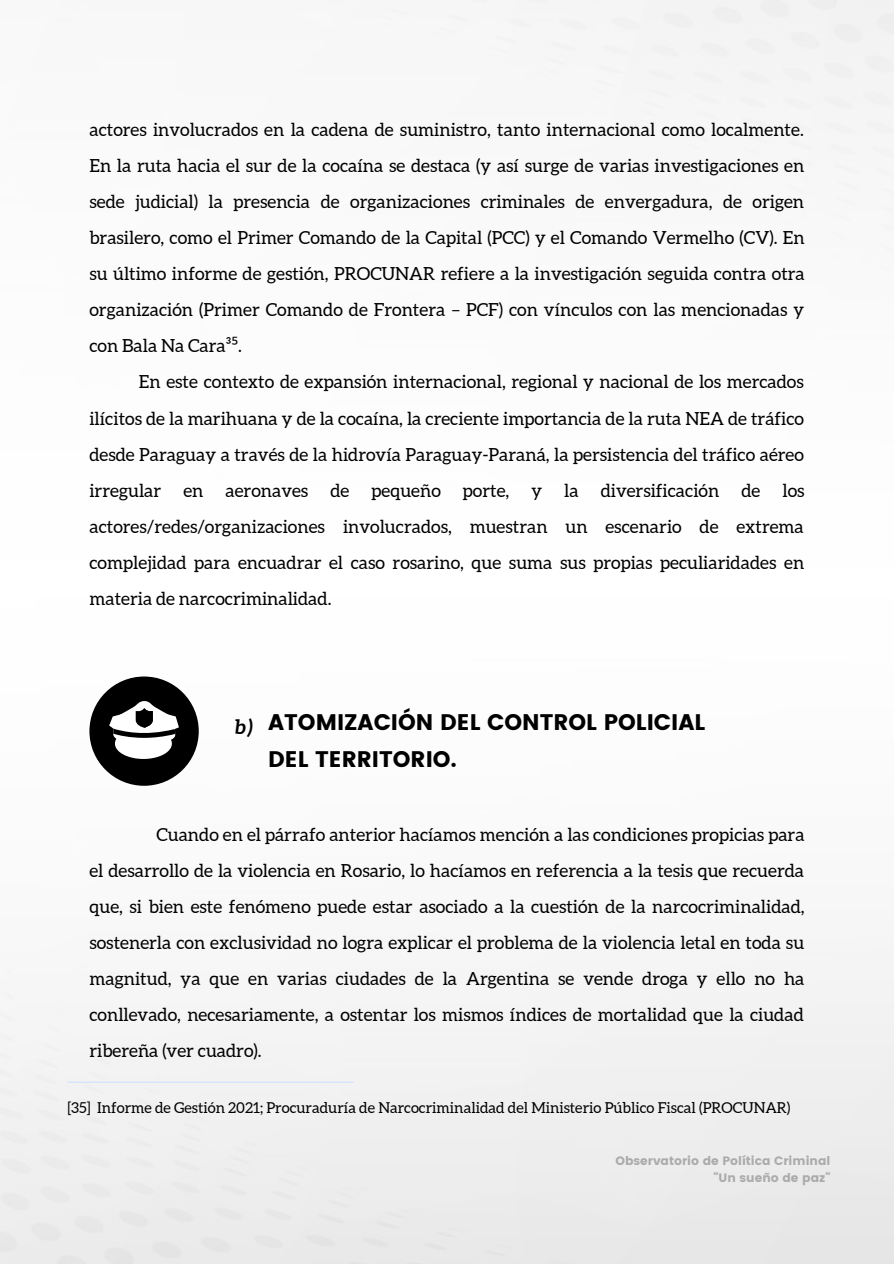
<style>
.page{position:relative;width:894px;height:1264px;background:#fff}
.page>*{position:absolute;margin:0;border:0;box-sizing:border-box;transform-origin:0 0}
.t1{font:22.5px/37.2px "Poppins";color:#000}
.t2{font:italic 700 20.1px "Aleo";color:#000}
.t3{font:18px/36px "Aleo";color:#000;text-align:justify}
.t4{font:15px "Aleo";color:#000}
.t5{font:12.15px/17px "Poppins";color:#ababab;text-align:right}
.s1{font-family:"Noto Sans"}
</style>
<div class="page">
<img style="left:0;top:0;width:893px;height:1263px">
<hr style="left:67px;top:1081px;width:286px;height:1px;background:#cee1ff">
<div style="left:89px;top:676px;width:110px;height:109px;background:#000;border-radius:50%"></div>
<svg style="left:97px;top:683px;width:94px;height:95px"></svg>
<p class="t3" style="left:89px;top:112px;width:716px">actores involucrados en la cadena de suministro, tanto internacional como localmente.<br>En la ruta hacia el sur de la cocaína se destaca (y así surge de varias investigaciones en sede judicial) la presencia de organizaciones criminales de envergadura, de origen brasilero, como el Primer Comando de la Capital (PCC) y el Comando Vermelho (CV). En su último informe de gestión, PROCUNAR refiere a la investigación seguida contra otra organización (Primer Comando de Frontera – PCF) con vínculos con las mencionadas y con Bala Na Cara³<span class="s1">⁵</span>.</p>
<p class="t3" style="left:89px;top:364px;width:716px;text-indent:49px">En este contexto de expansión internacional, regional y nacional de los mercados ilícitos de la marihuana y de la cocaína, la creciente importancia de la ruta NEA de tráfico desde Paraguay a través de la hidrovía Paraguay-Paraná, la persistencia del tráfico aéreo irregular en aeronaves de pequeño porte, y la diversificación de los actores/redes/organizaciones involucrados, muestran un escenario de extrema complejidad para encuadrar el caso rosarino, que suma sus propias peculiaridades en materia de narcocriminalidad.</p>
<p class="t2" style="left:235px;top:715px;width:19px">b)</p>
<p class="t1" style="left:268px;top:703px;width:438px">ATOMIZACIÓN DEL CONTROL POLICIAL<br>DEL TERRITORIO.</p>
<p class="t3" style="left:89px;top:816px;width:716px;text-indent:67px">Cuando en el párrafo anterior hacíamos mención a las condiciones propicias para el desarrollo de la violencia en Rosario, lo hacíamos en referencia a la tesis que recuerda que, si bien este fenómeno puede estar asociado a la cuestión de la narcocriminalidad, sostenerla con exclusividad no logra explicar el problema de la violencia letal en toda su magnitud, ya que en varias ciudades de la Argentina se vende droga y ello no ha conllevado, necesariamente, a ostentar los mismos índices de mortalidad que la ciudad ribereña (ver cuadro).</p>
<p class="t4" style="left:67px;top:1098px;width:724px">[35] Informe de Gestión 2021; Procuraduría de Narcocriminalidad del Ministerio Público Fiscal (PROCUNAR)</p>
<p class="t5" style="left:615px;top:1152px;width:216px">Observatorio de Política Criminal "Un sueño de paz"</p>
</div>
